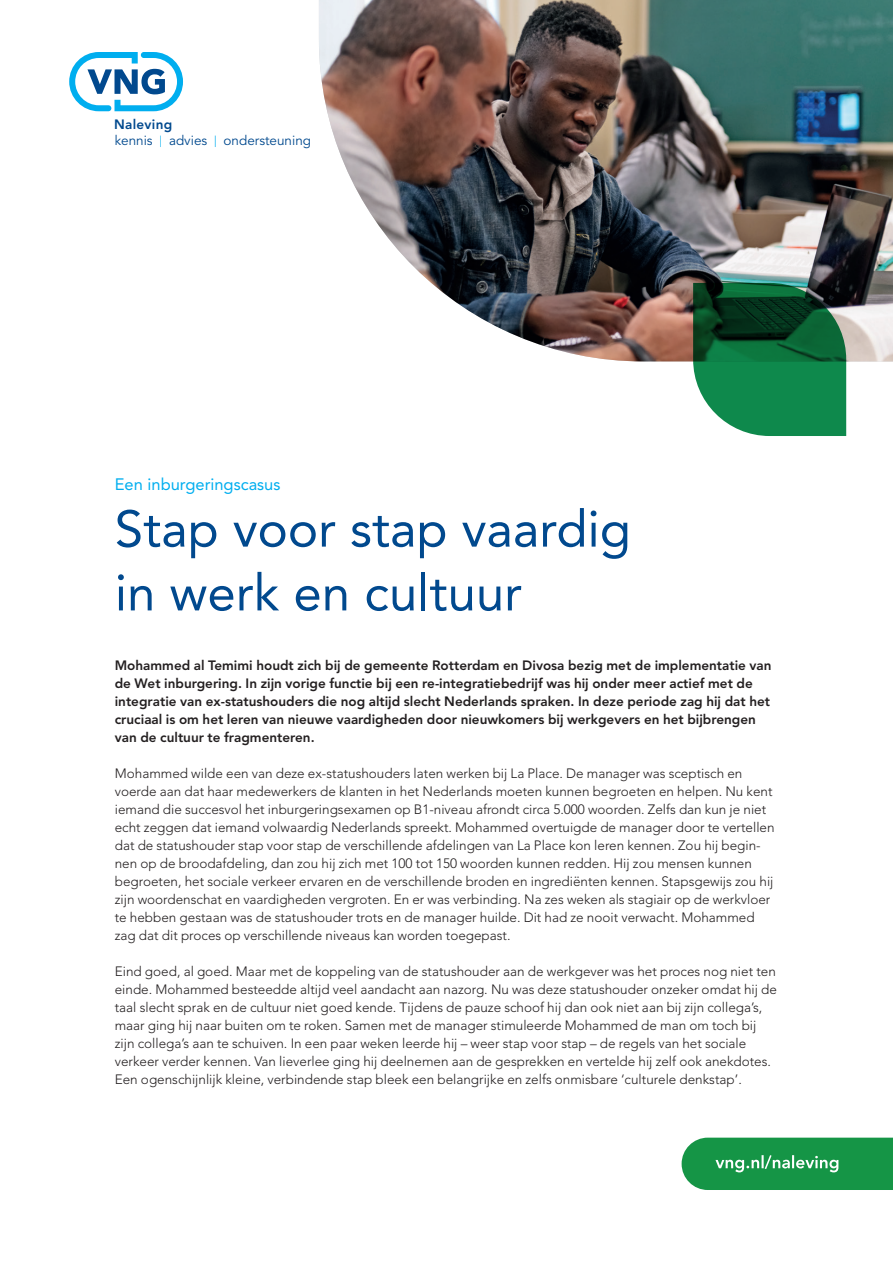
<style>
.page{position:relative;width:893px;height:1263px;background:#fff}
.page>*{position:absolute;margin:0;border:0;box-sizing:border-box;transform-origin:0 0}
.t1{font:51px/63.8px "Avenir LT Std";color:#01498e}
.t2{font:16.5px "Avenir LT Std";color:#00aeef}
.t3{font:300 13.5px/18px "Avenir LT Std";color:#231f20}
.t4{font:800 13.5px/18px "Avenir LT Std";color:#231f20}
.t5{font:13.5px/16.2px "Avenir";color:#01498e}
.s1{font-weight:800}
.s2{color:#00aeef}
</style>
<div class="page">
<svg style="left:69px;top:52px;width:114px;height:59px"></svg>
<img style="left:319px;top:0;width:574px;height:361px">
<svg style="left:704px;top:1137px;width:189px;height:1px"></svg>
<svg style="left:682px;top:1138px;width:211px;height:52px;background:#269c53"></svg>
<svg style="left:693px;top:283px;width:153px;height:153px;background:#1b7045"></svg>
<p class="t5" style="left:114px;top:117px;width:198px"><span class="s1">Naleving<br></span>kennis <span class="s2">⏐</span> advies <span class="s2">⏐</span> ondersteuning</p>
<p class="t2" style="left:115px;top:474px;width:167px">Een inburgeringscasus</p>
<h1 class="t1" style="left:115px;top:497px;width:518px">Stap voor stap vaardig in werk en cultuur</h1>
<p class="t4" style="left:115px;top:656px;width:658px">Mohammed al Temimi houdt zich bij de gemeente Rotterdam en Divosa bezig met de implementatie van de Wet inburgering. In zijn vorige functie bij een re-integratiebedrijf was hij onder meer actief met de integratie van ex-statushouders die nog altijd slecht Nederlands spraken. In deze periode zag hij dat het cruciaal is om het leren van nieuwe vaardigheden door nieuwkomers bij werkgevers en het bijbrengen van de cultuur te fragmenteren.</p>
<p class="t3" style="left:115px;top:764px;width:661px">Mohammed wilde een van deze ex-statushouders laten werken bij La Place. De manager was sceptisch en voerde aan dat haar medewerkers de klanten in het Nederlands moeten kunnen begroeten en helpen. Nu kent iemand die succesvol het inburgeringsexamen op B1-niveau afrondt circa 5.000 woorden. Zelfs dan kun je niet echt zeggen dat iemand volwaardig Nederlands spreekt. Mohammed overtuigde de manager door te vertellen dat de statushouder stap voor stap de verschillende afdelingen van La Place kon leren kennen. Zou hij begin&shy;nen op de broodafdeling, dan zou hij zich met 100 tot 150 woorden kunnen redden. Hij zou mensen kunnen begroeten, het sociale verkeer ervaren en de verschillende broden en ingrediënten kennen. Stapsgewijs zou hij zijn woordenschat en vaardigheden vergroten. En er was verbinding. Na zes weken als stagiair op de werkvloer te hebben gestaan was de statushouder trots en de manager huilde. Dit had ze nooit verwacht. Mohammed zag dat dit proces op verschillende niveaus kan worden toegepast.</p>
<p class="t3" style="left:115px;top:962px;width:664px">Eind goed, al goed. Maar met de koppeling van de statushouder aan de werkgever was het proces nog niet ten einde. Mohammed besteedde altijd veel aandacht aan nazorg. Nu was deze statushouder onzeker omdat hij de taal slecht sprak en de cultuur niet goed kende. Tijdens de pauze schoof hij dan ook niet aan bij zijn collega’s, maar ging hij naar buiten om te roken. Samen met de manager stimuleerde Mohammed de man om toch bij zijn collega’s aan te schuiven. In een paar weken leerde hij – weer stap voor stap – de regels van het sociale verkeer verder kennen. Van lieverlee ging hij deelnemen aan de gesprekken en vertelde hij zelf ook anekdotes.<br>Een ogenschijnlijk kleine, verbindende stap bleek een belangrijke en zelfs onmisbare ‘culturele denkstap’.</p>
</div>
